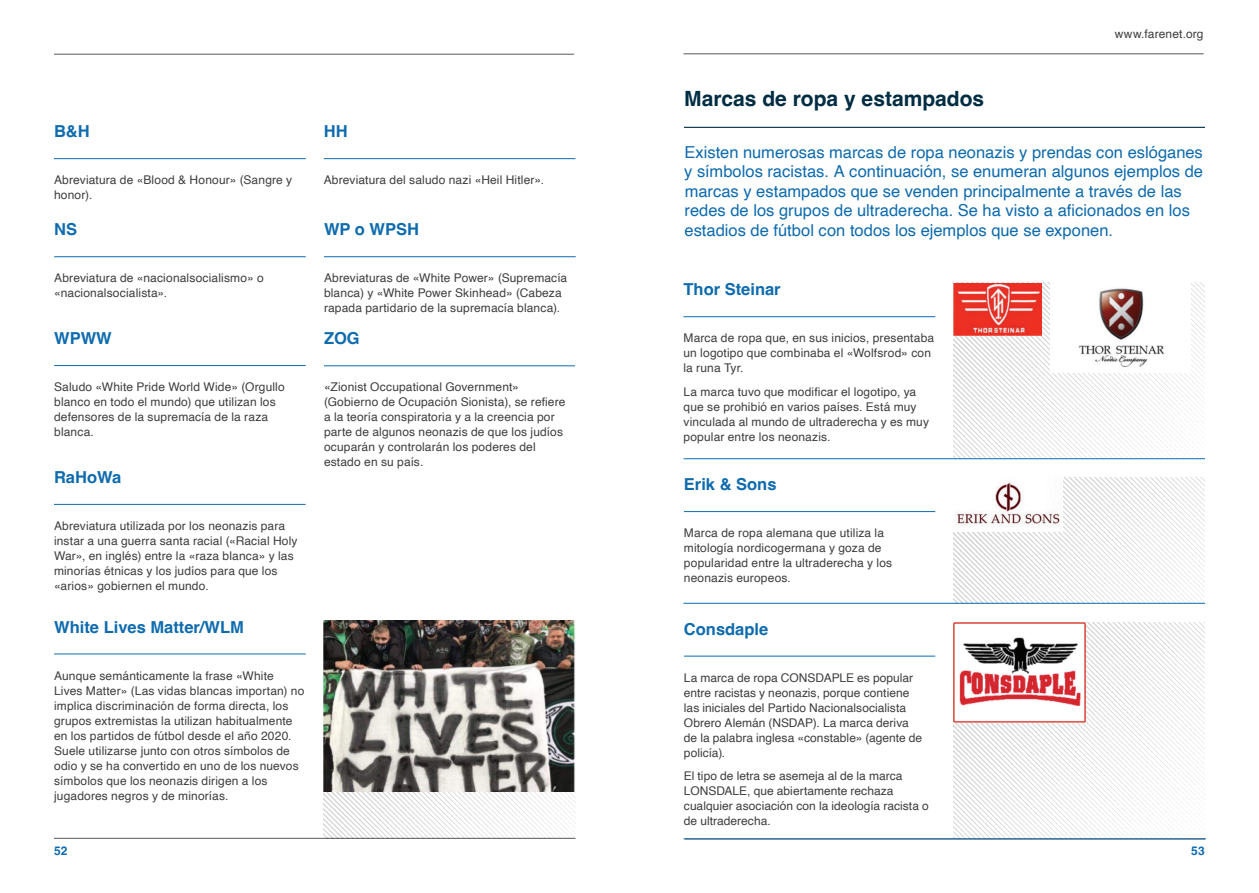
<style>
.page{position:relative;width:1259px;height:893px;background:#fff}
.page>*{position:absolute;margin:0;border:0;box-sizing:border-box;transform-origin:0 0}
.Country_headers{font:700 21px "Helvetica";color:#012d43}
.BIg_intro_copy__blue{font:16.5px/19.5px "Helvetica";color:#0e6bae}
.Sub_headers{font:700 16.5px "Helvetica";color:#0e6bae}
.t1{font:12px/15px "Helvetica";letter-spacing:.01em;color:#3e3e3f}
.t2{font:700 12px "Helvetica";color:#0e6bae}
</style>
<div class="page">
<hr style="left:685px;top:839px;width:520px;height:1px;background:#57585a">
<hr style="left:54px;top:838px;width:521px;height:1px;background:#57585a">
<hr style="left:683px;top:54px;width:520px;height:1px;background:#57585a">
<hr style="left:54px;top:54px;width:520px;height:1px;background:#57585a">
<hr style="left:54px;top:158px;width:252px;height:1px;background:#0e6bae">
<hr style="left:54px;top:256px;width:252px;height:1px;background:#0e6bae">
<hr style="left:54px;top:365px;width:252px;height:1px;background:#0e6bae">
<hr style="left:54px;top:504px;width:252px;height:1px;background:#0e6bae">
<hr style="left:54px;top:654px;width:252px;height:1px;background:#0e6bae">
<hr style="left:324px;top:158px;width:251px;height:1px;background:#0e6bae">
<hr style="left:324px;top:256px;width:252px;height:1px;background:#0e6bae">
<hr style="left:324px;top:366px;width:251px;height:1px;background:#0e6bae">
<img style="left:953px;top:478px;width:252px;height:125px">
<img style="left:953px;top:622px;width:252px;height:216px">
<img style="left:953px;top:283px;width:252px;height:175px">
<img style="left:1050px;top:283px;width:140px;height:90px">
<img style="left:953px;top:283px;width:88px;height:52px">
<img style="left:953px;top:622px;width:132px;height:101px">
<hr style="left:683px;top:458px;width:522px;height:1px;background:#0e6bae">
<hr style="left:683px;top:603px;width:522px;height:1px;background:#0e6bae">
<hr style="left:683px;top:838px;width:523px;height:1px;background:#0e6bae">
<hr style="left:683px;top:316px;width:252px;height:1px;background:#0e6bae">
<hr style="left:684px;top:656px;width:251px;height:1px;background:#0e6bae">
<hr style="left:684px;top:511px;width:251px;height:1px;background:#0e6bae">
<hr style="left:684px;top:127px;width:521px;height:1px;background:#012d43">
<img style="left:953px;top:478px;width:109px;height:53px">
<img style="left:324px;top:791px;width:251px;height:47px">
<img style="left:324px;top:620px;width:251px;height:171px">
<p class="Sub_headers" style="left:54px;top:121px;width:37px">B&amp;H</p>
<p class="t1" style="left:54px;top:173px;width:240px">Abreviatura de «Blood &amp; Honour» (Sangre y honor).</p>
<p class="Sub_headers" style="left:54px;top:219px;width:24px">NS</p>
<p class="t1" style="left:54px;top:271px;width:211px">Abreviatura de «nacionalsocialismo» o «nacionalsocialista».</p>
<p class="Sub_headers" style="left:54px;top:328px;width:59px">WPWW</p>
<p class="t1" style="left:54px;top:380px;width:232px">Saludo «White Pride World Wide» (Orgullo blanco en todo el mundo) que utilizan los defensores de la supremacía de la raza blanca.</p>
<p class="Sub_headers" style="left:54px;top:467px;width:69px">RaHoWa</p>
<p class="t1" style="left:54px;top:519px;width:245px">Abreviatura utilizada por los neonazis para instar a una guerra santa racial («Racial Holy War», en inglés) entre la «raza blanca» y las minorías étnicas y los judíos para que los «arios» gobiernen el mundo.</p>
<p class="Sub_headers" style="left:54px;top:617px;width:191px">White Lives Matter/WLM</p>
<p class="t1" style="left:54px;top:668px;width:252px">Aunque semánticamente la frase «White Lives Matter» (Las vidas blancas importan) no implica discriminación de forma directa, los grupos extremistas la utilizan habitualmente en los partidos de fútbol desde el año 2020.<br>Suele utilizarse junto con otros símbolos de odio y se ha convertido en uno de los nuevos símbolos que los neonazis dirigen a los jugadores negros y de minorías.</p>
<p class="Sub_headers" style="left:324px;top:121px;width:25px">HH</p>
<p class="t1" style="left:324px;top:173px;width:222px">Abreviatura del saludo nazi «Heil Hitler».</p>
<p class="Sub_headers" style="left:324px;top:219px;width:97px">WP o WPSH</p>
<p class="t1" style="left:324px;top:271px;width:245px">Abreviaturas de «White Power» (Supremacía blanca) y «White Power Skinhead» (Cabeza rapada partidario de la supremacía blanca).</p>
<p class="Sub_headers" style="left:324px;top:328px;width:37px">ZOG</p>
<p class="t1" style="left:324px;top:380px;width:243px">«Zionist Occupational Government» (Gobierno de Ocupación Sionista), se refiere a la teoría conspiratoria y a la creencia por parte de algunos neonazis de que los judíos ocuparán y controlarán los poderes del estado en su país.</p>
<p class="t1" style="left:1114px;top:27px;width:90px">www.farenet.org</p>
<p class="Country_headers" style="left:684px;top:85px;width:301px">Marcas de ropa y estampados</p>
<p class="BIg_intro_copy__blue" style="left:684px;top:142px;width:520px">Existen numerosas marcas de ropa neonazis y prendas con eslóganes y símbolos racistas. A continuación, se enumeran algunos ejemplos de marcas y estampados que se venden principalmente a través de las redes de los grupos de ultraderecha. Se ha visto a aficionados en los estadios de fútbol con todos los ejemplos que se exponen.</p>
<p class="Sub_headers" style="left:683px;top:279px;width:99px">Thor Steinar</p>
<p class="t1" style="left:683px;top:331px;width:252px">Marca de ropa que, en sus inicios, presentaba un logotipo que combinaba el «Wolfsrod» con la runa Tyr.</p>
<p class="t1" style="left:683px;top:384px;width:247px">La marca tuvo que modificar el logotipo, ya que se prohibió en varios países. Está muy vinculada al mundo de ultraderecha y es muy popular entre los neonazis.</p>
<p class="Sub_headers" style="left:684px;top:474px;width:94px">Erik &amp; Sons</p>
<p class="t1" style="left:684px;top:526px;width:210px">Marca de ropa alemana que utiliza la mitología nordicogermana y goza de popularidad entre la ultraderecha y los neonazis europeos.</p>
<p class="Sub_headers" style="left:684px;top:619px;width:86px">Consdaple</p>
<p class="t1" style="left:684px;top:670px;width:240px">La marca de ropa CONSDAPLE es popular entre racistas y neonazis, porque contiene las iniciales del Partido Nacionalsocialista Obrero Alemán (NSDAP). La marca deriva de la palabra inglesa «constable» (agente de policía).</p>
<p class="t1" style="left:684px;top:769px;width:246px">El tipo de letra se asemeja al de la marca LONSDALE, que abiertamente rechaza cualquier asociación con la ideología racista o de ultraderecha.</p>
<p class="t2" style="left:54px;top:844px;width:15px">52</p>
<p class="t2" style="left:1191px;top:844px;width:15px">53</p>
</div>
